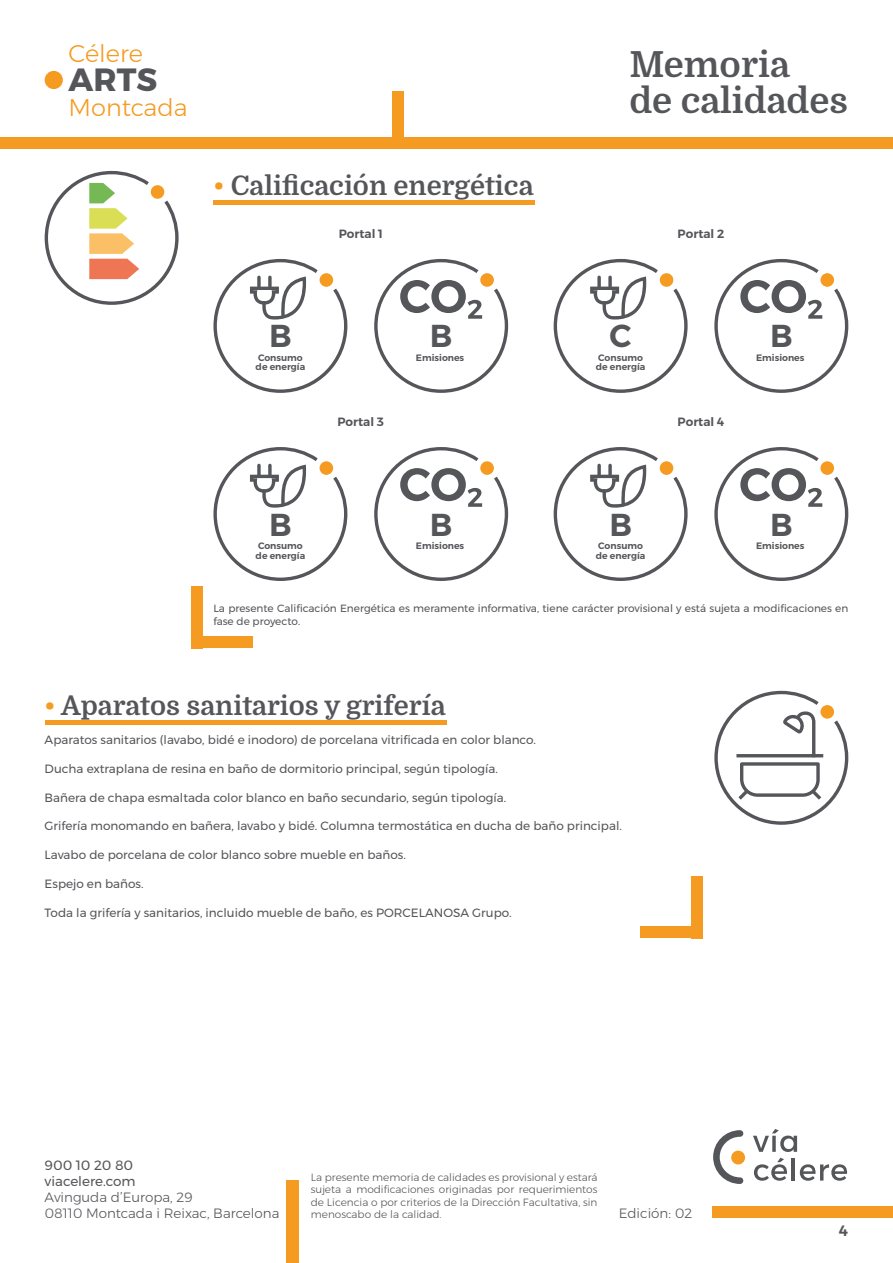
<style>
.page{position:relative;width:893px;height:1263px;background:#fff}
.page>*{position:absolute;margin:0;border:0;box-sizing:border-box;transform-origin:0 0}
.t1{font:700 36px/36px "Domine";color:#55565a}
.t2{font:700 32.1px "Montserrat";color:#55565a}
.t3{font:600 31.65px "Montserrat";color:#55565a}
.t4{font:700 27px "Domine";color:#55565a}
.t5{font:300 24.15px "Montserrat";color:#f59b21}
.t6{font:600 15px "Montserrat";color:#55565a}
.t7{font:300 13.5px/16.2px "Montserrat";color:#55565a}
.t8{font:13.5px/16.2px "Montserrat";color:#55565a}
.t9{font:12px "Montserrat";color:#55565a}
.t10{font:600 12px "Montserrat";color:#55565a}
.t11{font:300 10.5px/12.6px "Montserrat";color:#55565a;text-align:justify}
.t12{font:10.5px/12.6px "Montserrat";color:#55565a}
.t13{font:600 9.3px/9.1px "Montserrat";color:#55565a}
.s1{color:#f59b21}
</style>
<div class="page">
<svg style="left:753px;top:1129px;width:44px;height:23px"></svg>
<svg style="left:754px;top:1158px;width:33px;height:23px"></svg>
<hr style="left:792px;top:1158px;width:3px;height:22px;background:#55565a">
<svg style="left:800px;top:1164px;width:47px;height:17px"></svg>
<div style="left:731px;top:1150px;width:14px;height:14px;background:#f59b21;border-radius:50%"></div>
<svg style="left:713px;top:1130px;width:30px;height:54px"></svg>
<div style="left:0;top:137px;width:893px;height:12px;background:#f59b21"></div>
<div style="left:712px;top:1206px;width:181px;height:12px;background:#f59b21"></div>
<div style="left:392px;top:92px;width:12px;height:46px;background:#f59b21"></div>
<div style="left:45px;top:71px;width:18px;height:18px;background:#f59b21;border-radius:50%"></div>
<div style="left:287px;top:1181px;width:12px;height:82px;background:#f59b21"></div>
<div style="left:45px;top:720px;width:401px;height:5px;background:#f59b21"></div>
<svg style="left:714px;top:691px;width:134px;height:134px"></svg>
<div style="left:640px;top:927px;width:62px;height:11px;background:#f59b21"></div>
<div style="left:691px;top:876px;width:11px;height:62px;background:#f59b21"></div>
<div style="left:191px;top:586px;width:12px;height:62px;background:#f59b21"></div>
<div style="left:191px;top:637px;width:62px;height:11px;background:#f59b21"></div>
<hr style="left:213px;top:201px;width:321px;height:4px;background:#f59b21">
<svg style="left:45px;top:171px;width:134px;height:134px"></svg>
<svg style="left:213px;top:259px;width:134px;height:134px"></svg>
<svg style="left:374px;top:259px;width:134px;height:134px"></svg>
<svg style="left:213px;top:447px;width:134px;height:134px"></svg>
<svg style="left:374px;top:447px;width:134px;height:134px"></svg>
<svg style="left:553px;top:447px;width:135px;height:134px"></svg>
<svg style="left:714px;top:447px;width:134px;height:134px"></svg>
<svg style="left:553px;top:259px;width:135px;height:134px"></svg>
<svg style="left:714px;top:259px;width:134px;height:134px"></svg>
<h3 class="t5" style="left:69px;top:36px;width:76px">Célere</h3>
<h2 class="t2" style="left:69px;top:54px;width:90px">ARTS</h2>
<h3 class="t5" style="left:69px;top:89px;width:121px">Montcada</h3>
<h3 class="t4" style="left:213px;top:171px;width:322px"><span class="s1">•</span> Calificación energética</h3>
<p class="t10" style="left:339px;top:224px;width:46px">Portal 1</p>
<h3 class="t3" style="left:269px;top:311px;width:24px">B</h3>
<p class="t13" style="left:256px;top:353px;width:51px">Consumo de energía</p>
<p class="t10" style="left:337px;top:412px;width:48px">Portal 3</p>
<h3 class="t3" style="left:430px;top:311px;width:24px">B</h3>
<p class="t13" style="left:416px;top:353px;width:50px">Emisiones</p>
<h1 class="t1" style="left:629px;top:47px;width:220px">Memoria<br>de calidades</h1>
<p class="t10" style="left:678px;top:224px;width:48px">Portal 2</p>
<h3 class="t3" style="left:610px;top:311px;width:24px">C</h3>
<p class="t13" style="left:596px;top:353px;width:51px">Consumo de energía</p>
<p class="t10" style="left:678px;top:412px;width:48px">Portal 4</p>
<h3 class="t3" style="left:770px;top:311px;width:24px">B</h3>
<p class="t13" style="left:756px;top:353px;width:50px">Emisiones</p>
<h3 class="t3" style="left:269px;top:499px;width:24px">B</h3>
<p class="t13" style="left:256px;top:541px;width:51px">Consumo de energía</p>
<h3 class="t3" style="left:430px;top:499px;width:24px">B</h3>
<p class="t13" style="left:416px;top:541px;width:50px">Emisiones</p>
<h3 class="t3" style="left:609px;top:499px;width:24px">B</h3>
<p class="t13" style="left:596px;top:541px;width:51px">Consumo de energía</p>
<h3 class="t3" style="left:770px;top:499px;width:24px">B</h3>
<p class="t13" style="left:756px;top:541px;width:50px">Emisiones</p>
<p class="t12" style="left:213px;top:602px;width:636px">La presente Calificación Energética es meramente informativa, tiene carácter provisional y está sujeta a modificaciones en fase de proyecto.</p>
<h3 class="t4" style="left:45px;top:691px;width:402px"><span class="s1">•</span> Aparatos sanitarios y grifería</h3>
<p class="t9" style="left:45px;top:730px;width:493px">Aparatos sanitarios (lavabo, bidé e inodoro) de porcelana vitrificada en color blanco.</p>
<p class="t9" style="left:45px;top:759px;width:455px">Ducha extraplana de resina en baño de dormitorio principal, según tipología.</p>
<p class="t9" style="left:45px;top:788px;width:463px">Bañera de chapa esmaltada color blanco en baño secundario, según tipología.</p>
<p class="t9" style="left:45px;top:817px;width:579px">Grifería monomando en bañera, lavabo y bidé. Columna termostática en ducha de baño principal.</p>
<p class="t9" style="left:45px;top:846px;width:363px">Lavabo de porcelana de color blanco sobre mueble en baños.</p>
<p class="t9" style="left:45px;top:874px;width:100px">Espejo en baños.</p>
<p class="t9" style="left:45px;top:903px;width:469px">Toda la grifería y sanitarios, incluido mueble de baño, es PORCELANOSA Grupo.</p>
<p class="t8" style="left:45px;top:1157px;width:93px">900 10 20 80 viacelere.com</p>
<p class="t7" style="left:45px;top:1189px;width:236px">Avinguda d’Europa, 29<br>08110 Montcada i Reixac, Barcelona</p>
<p class="t11" style="left:311px;top:1170px;width:288px">La presente memoria de calidades es provisional y estará sujeta a modificaciones originadas por requerimientos de Licencia o por criterios de la Dirección Facultativa, sin menoscabo de la calidad.</p>
<p class="t7" style="left:619px;top:1205px;width:75px">Edición: 02</p>
<p class="t6" style="left:839px;top:1219px;width:11px">4</p>
</div>
